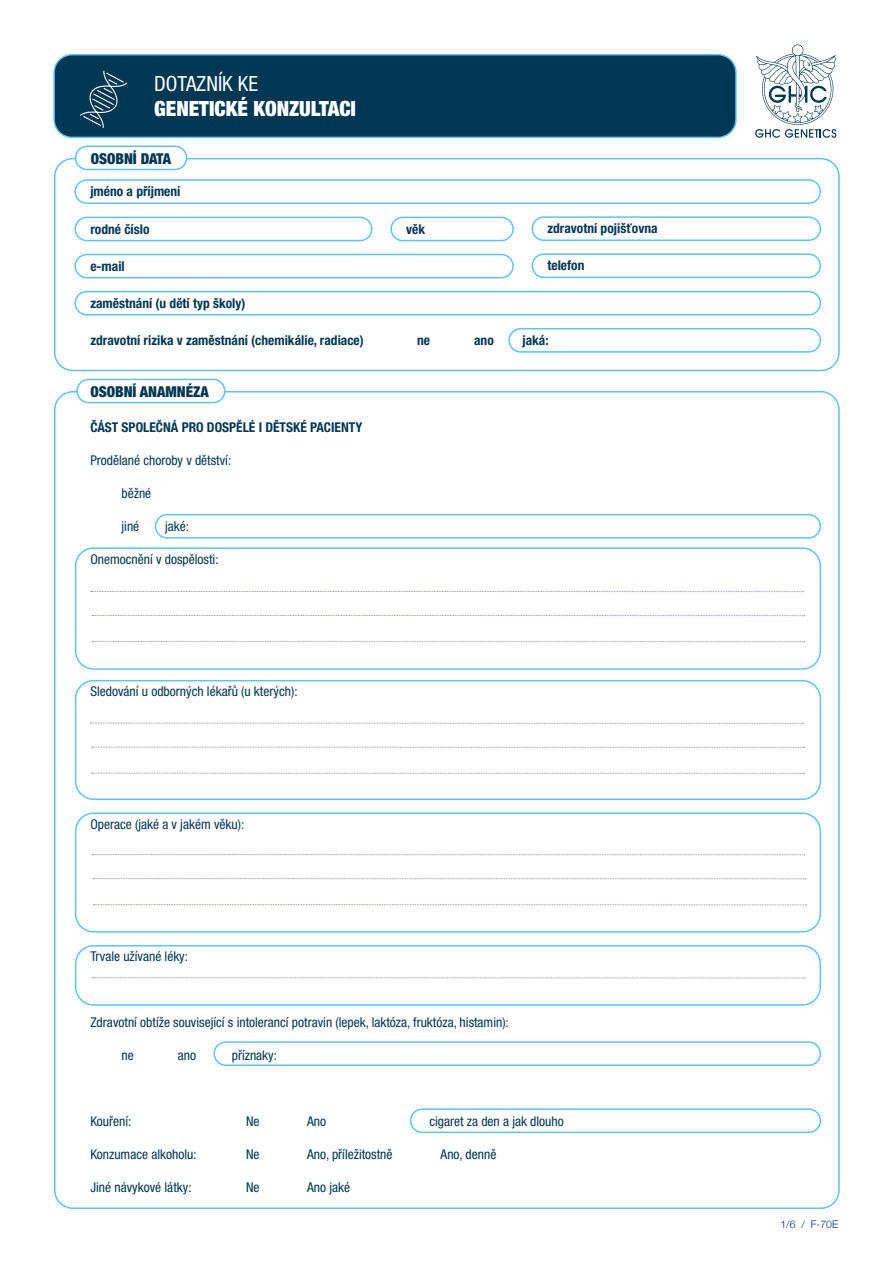
<style>
.page{position:relative;width:893px;height:1263px;background:#fff}
.page>*{position:absolute;margin:0;border:0;box-sizing:border-box;transform-origin:0 0}
.t1{font:900 condensed 21px "Helvetica Neue LT Pro";color:#fff}
.t2{font:condensed 21px "Helvetica Neue LT Pro";color:#fff}
.t3{font:900 condensed 15px "Helvetica Neue LT Pro";color:#003854}
.t4{font:condensed 13.5px "Helvetica Neue LT Pro";color:#003854}
.t5{font:700 condensed 13.5px "Helvetica Neue LT Pro";color:#003854}
.t6{font:300 10.5px "Helvetica Neue";color:#003854}
</style>
<div class="page">
<div style="left:54px;top:158px;width:786px;height:213px;border:2px solid #5cc5f1;border-radius:18px"></div>
<div style="left:76px;top:146px;width:111px;height:23px;background:#fff;border-radius:12px"></div>
<div style="left:75px;top:146px;width:112px;height:24px;border:2px solid #5cc5f1;border-radius:12px"></div>
<div style="left:74px;top:179px;width:747px;height:25px;border:2px solid #5cc5f1;border-radius:12px"></div>
<div style="left:74px;top:217px;width:298px;height:24px;border:2px solid #5cc5f1;border-radius:12px"></div>
<div style="left:74px;top:291px;width:747px;height:24px;border:2px solid #5cc5f1;border-radius:12px"></div>
<div style="left:390px;top:217px;width:124px;height:24px;border:2px solid #5cc5f1;border-radius:12px"></div>
<div style="left:74px;top:254px;width:440px;height:24px;border:2px solid #5cc5f1;border-radius:12px"></div>
<div style="left:508px;top:328px;width:313px;height:25px;border:2px solid #5cc5f1;border-radius:12px"></div>
<div style="left:75px;top:547px;width:746px;height:123px;border:2px solid #5cc5f1;border-radius:18px"></div>
<div style="left:75px;top:680px;width:746px;height:120px;border:2px solid #5cc5f1;border-radius:18px"></div>
<div style="left:75px;top:812px;width:746px;height:120px;border:2px solid #5cc5f1;border-radius:18px"></div>
<div style="left:75px;top:945px;width:746px;height:61px;border:2px solid #5cc5f1;border-radius:18px"></div>
<div style="left:213px;top:1041px;width:608px;height:25px;border:2px solid #5cc5f1;border-radius:12px"></div>
<div style="left:410px;top:1108px;width:411px;height:25px;border:2px solid #5cc5f1;border-radius:12px"></div>
<div style="left:155px;top:514px;width:666px;height:25px;border:2px solid #5cc5f1;border-radius:12px"></div>
<div style="left:531px;top:216px;width:290px;height:25px;border:2px solid #5cc5f1;border-radius:12px"></div>
<div style="left:531px;top:253px;width:290px;height:25px;border:2px solid #5cc5f1;border-radius:12px"></div>
<div style="left:76px;top:379px;width:149px;height:24px;border:2px solid #5cc5f1;border-radius:12px"></div>
<div style="left:54px;top:55px;width:682px;height:82px;background:#003854;border-radius:18px"></div>
<div style="left:53px;top:54px;width:684px;height:84px;border:2px solid #5cc5f1;border-radius:18px"></div>
<svg style="left:755px;top:44px;width:81px;height:94px"></svg>
<svg style="left:79px;top:70px;width:49px;height:58px"></svg>
<svg style="left:91px;top:591px;width:712px;height:1px"></svg>
<svg style="left:92px;top:615px;width:713px;height:1px"></svg>
<svg style="left:92px;top:641px;width:713px;height:1px"></svg>
<svg style="left:92px;top:854px;width:713px;height:1px"></svg>
<svg style="left:94px;top:878px;width:712px;height:1px"></svg>
<svg style="left:94px;top:904px;width:712px;height:1px"></svg>
<svg style="left:90px;top:723px;width:713px;height:1px"></svg>
<svg style="left:92px;top:747px;width:712px;height:1px"></svg>
<svg style="left:92px;top:773px;width:712px;height:1px"></svg>
<svg style="left:92px;top:977px;width:713px;height:1px"></svg>
<h1 class="t2" style="left:154px;top:71px;width:105px">DOTAZNÍK KE</h1>
<h1 class="t1" style="left:154px;top:96px;width:203px">GENETICKÉ KONZULTACI</h1>
<p class="t3" style="left:91px;top:150px;width:82px">OSOBNÍ DATA</p>
<p class="t5" style="left:90px;top:183px;width:92px">jméno a příjmení</p>
<p class="t5" style="left:90px;top:221px;width:61px">rodné číslo</p>
<p class="t5" style="left:90px;top:258px;width:36px">e-mail</p>
<p class="t5" style="left:90px;top:295px;width:157px">zaměstnání (u dětí typ školy)</p>
<p class="t5" style="left:406px;top:221px;width:20px">věk</p>
<p class="t5" style="left:547px;top:220px;width:112px">zdravotní pojišťovna</p>
<p class="t5" style="left:547px;top:257px;width:38px">telefon</p>
<p class="t5" style="left:90px;top:332px;width:275px">zdravotní rizika v zaměstnání (chemikálie, radiace)</p>
<p class="t5" style="left:417px;top:332px;width:15px">ne</p>
<p class="t5" style="left:474px;top:332px;width:21px">ano</p>
<p class="t5" style="left:522px;top:332px;width:28px">jaká:</p>
<p class="t3" style="left:90px;top:383px;width:120px">OSOBNÍ ANAMNÉZA</p>
<p class="t5" style="left:90px;top:419px;width:273px">ČÁST SPOLEČNÁ PRO DOSPĚLÉ I DĚTSKÉ PACIENTY</p>
<p class="t4" style="left:90px;top:453px;width:142px">Prodělané choroby v dětství:</p>
<p class="t4" style="left:122px;top:486px;width:31px">běžné</p>
<p class="t4" style="left:122px;top:519px;width:19px">jiné</p>
<p class="t4" style="left:165px;top:519px;width:25px">jaké:</p>
<p class="t4" style="left:90px;top:552px;width:130px">Onemocnění v dospělosti:</p>
<p class="t4" style="left:90px;top:684px;width:209px">Sledování u odborných lékařů (u kterých):</p>
<p class="t4" style="left:90px;top:816px;width:155px">Operace (jaké a v jakém věku):</p>
<p class="t4" style="left:90px;top:948px;width:99px">Trvale užívané léky:</p>
<p class="t4" style="left:90px;top:1014px;width:420px">Zdravotní obtíže související s intolerancí potravin (lepek, laktóza, fruktóza, histamin):</p>
<p class="t4" style="left:122px;top:1047px;width:14px">ne</p>
<p class="t4" style="left:178px;top:1047px;width:20px">ano</p>
<p class="t4" style="left:232px;top:1047px;width:47px">příznaky:</p>
<p class="t4" style="left:90px;top:1113px;width:42px">Kouření:</p>
<p class="t4" style="left:246px;top:1113px;width:15px">Ne</p>
<p class="t4" style="left:307px;top:1113px;width:20px">Ano</p>
<p class="t4" style="left:429px;top:1113px;width:136px">cigaret za den a jak dlouho</p>
<p class="t4" style="left:90px;top:1146px;width:108px">Konzumace alkoholu:</p>
<p class="t4" style="left:246px;top:1146px;width:15px">Ne</p>
<p class="t4" style="left:307px;top:1146px;width:87px">Ano, příležitostně</p>
<p class="t4" style="left:441px;top:1146px;width:57px">Ano, denně</p>
<p class="t4" style="left:90px;top:1179px;width:103px">Jiné návykové látky:</p>
<p class="t4" style="left:246px;top:1179px;width:15px">Ne</p>
<p class="t4" style="left:307px;top:1179px;width:44px">Ano jaké</p>
<p class="t6" style="left:780px;top:1217px;width:59px">1/6 / F-70E</p>
</div>
